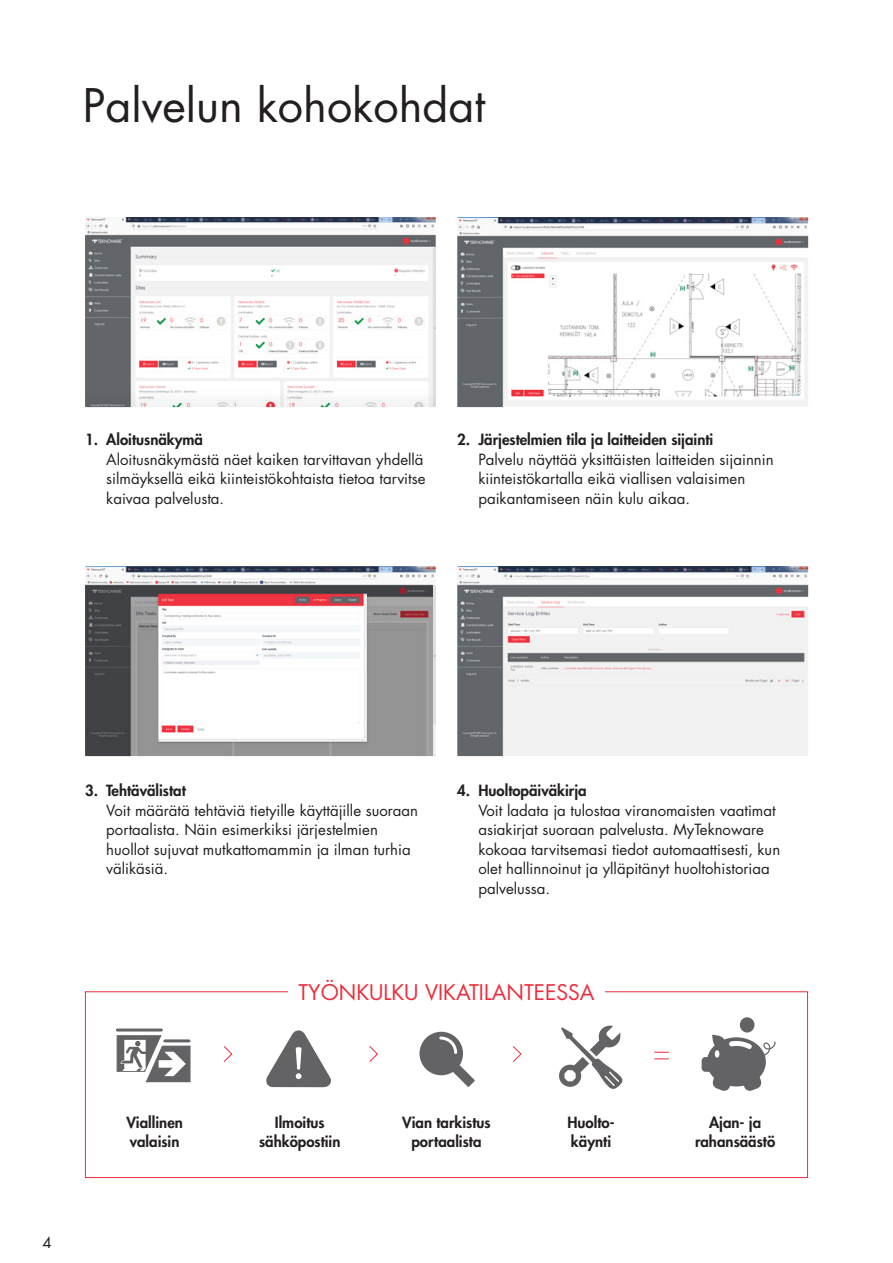
<style>
.page{position:relative;width:893px;height:1263px;background:#fff}
.page>*{position:absolute;margin:0;border:0;box-sizing:border-box;transform-origin:0 0}
.H2_Otsikko_30_33_pt{font:45px "Futura Std";color:#231f20}
.H2_Otsikko_14_16_pt{font:21px "Futura Std";color:#ee2c3b}
.Leipis_10_13pt_sis{font:15px/19.5px "Futura Std";color:#231f20}
.Leipis_kesk__10_13pt{font:800 15px/19.5px "Futura Std";color:#231f20;text-align:center}
.H3_Väliotsikko__10_1{font:800 15px "Futura Std";color:#231f20}
</style>
<div class="page">
<img style="left:457px;top:217px;width:351px;height:190px">
<img style="left:457px;top:566px;width:351px;height:190px">
<img style="left:85px;top:566px;width:351px;height:190px">
<svg style="left:85px;top:217px;width:351px;height:190px;fill:#f6f6f6"></svg>
<div style="left:85px;top:991px;width:723px;height:187px;border:1px solid #ee2c3b"></div>
<div style="left:288px;top:974px;width:317px;height:34px;background:#fff"></div>
<svg style="left:654px;top:1052px;width:15px;height:7px"></svg>
<svg style="left:369px;top:1046px;width:9px;height:16px"></svg>
<svg style="left:513px;top:1046px;width:9px;height:16px"></svg>
<svg style="left:223px;top:1046px;width:10px;height:16px"></svg>
<svg style="left:266px;top:1030px;width:65px;height:58px"></svg>
<svg style="left:116px;top:1035px;width:75px;height:48px"></svg>
<hr style="left:117px;top:1028px;width:44px;height:3px;background:#636366">
<hr style="left:165px;top:1039px;width:24px;height:3px;background:#636366">
<div style="left:419px;top:1032px;width:44px;height:43px;background:#636366;border-radius:50%"></div>
<svg style="left:438px;top:1035px;width:37px;height:52px"></svg>
<svg style="left:702px;top:1035px;width:74px;height:56px"></svg>
<div style="left:740px;top:1017px;width:14px;height:15px;background:#636366;border-radius:50%"></div>
<svg style="left:559px;top:1025px;width:63px;height:64px"></svg>
<p class="H2_Otsikko_30_33_pt" style="left:83px;top:76px;width:404px">Palvelun kohokohdat</p>
<h3 class="H3_Väliotsikko__10_1" style="left:85px;top:430px;width:120px">1. Aloitusnäkymä</h3>
<p class="Leipis_10_13pt_sis" style="left:106px;top:450px;width:321px">Aloitusnäkymästä näet kaiken tarvittavan yhdellä silmäyksellä eikä kiinteistökohtaista tietoa tarvitse kaivaa palvelusta.</p>
<h3 class="H3_Väliotsikko__10_1" style="left:457px;top:430px;width:258px">2. Järjestelmien tila ja laitteiden sijainti</h3>
<p class="Leipis_10_13pt_sis" style="left:478px;top:450px;width:297px">Palvelu näyttää yksittäisten laitteiden sijainnin kiinteistökartalla eikä viallisen valaisimen paikantamiseen näin kulu aikaa.</p>
<h3 class="H3_Väliotsikko__10_1" style="left:85px;top:781px;width:102px">3. Tehtävälistat</h3>
<p class="Leipis_10_13pt_sis" style="left:106px;top:801px;width:313px">Voit määrätä tehtäviä tietyille käyttäjille suoraan portaalista. Näin esimerkiksi järjestelmien huollot sujuvat mutkattomammin ja ilman turhia välikäsiä.</p>
<h3 class="H3_Väliotsikko__10_1" style="left:457px;top:781px;width:131px">4. Huoltopäiväkirja</h3>
<p class="Leipis_10_13pt_sis" style="left:478px;top:801px;width:303px">Voit ladata ja tulostaa viranomaisten vaatimat asiakirjat suoraan palvelusta. MyTeknoware kokoaa tarvitsemasi tiedot automaattisesti, kun olet hallinnoinut ja ylläpitänyt huoltohistoriaa palvelussa.</p>
<h2 class="H2_Otsikko_14_16_pt" style="left:298px;top:978px;width:298px">TYÖNKULKU VIKATILANTEESSA</h2>
<p class="Leipis_10_13pt_sis" style="left:43px;top:1232px;width:11px">4</p>
<p class="Leipis_kesk__10_13pt" style="left:126px;top:1112px;width:58px;text-align:left">Viallinen valaisin</p>
<p class="Leipis_kesk__10_13pt" style="left:259px;top:1112px;width:83px">Ilmoitus sähköpostiin</p>
<p class="Leipis_kesk__10_13pt" style="left:402px;top:1112px;width:90px">Vian tarkistus portaalista</p>
<p class="Leipis_kesk__10_13pt" style="left:567px;top:1112px;width:49px;text-align:left">Huolto&shy;käynti</p>
<p class="Leipis_kesk__10_13pt" style="left:695px;top:1112px;width:82px">Ajan- ja rahansäästö</p>
</div>
